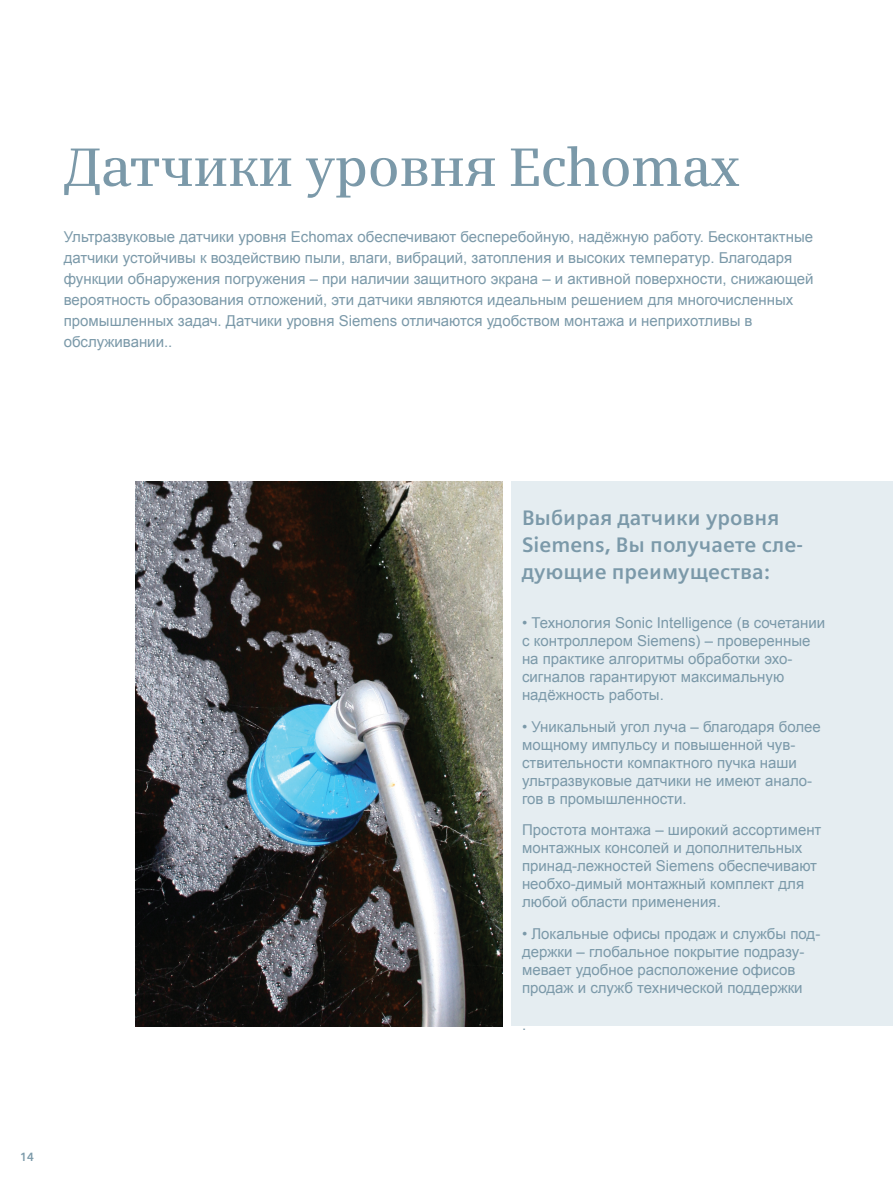
<style>
.page{position:relative;width:893px;height:1191px;background:#fff}
.page>*{position:absolute;margin:0;border:0;box-sizing:border-box;transform-origin:0 0}
._01__Headline__36pt{font:600 54px "Siemens Serif";letter-spacing:-.01em;color:#7b99a9}
.Intro_text_blue{font:700 21px/27px "Siemens Sans OT";color:#7b99a9}
.Intro_text_blue-2{font:15px/18px "Arial";color:#7b99a9}
.t1{font:700 12px "Siemens Sans";color:#7b99a9}
</style>
<div class="page">
<div style="left:511px;top:481px;width:382px;height:545px;background:#e5edf1"></div>
<img style="left:135px;top:482px;width:367px;height:544px">
<p class="_01__Headline__36pt" style="left:64px;top:136px;width:677px">Датчики уровня Echomax</p>
<p class="Intro_text_blue-2" style="left:64px;top:227px;width:751px;line-height:21px">Ультразвуковые датчики уровня Echomax обеспечивают бесперебойную, надёжную работу. Бесконтактные датчики устойчивы к воздействию пыли, влаги, вибраций, затопления и высоких температур. Благодаря функции обнаружения погружения – при наличии защитного экрана – и активной поверхности, снижающей вероятность образования отложений, эти датчики являются идеальным решением для многочисленных промышленных задач. Датчики уровня Siemens отличаются удобством монтажа и неприхотливы в обслуживании..</p>
<p class="t1" style="left:20px;top:1149px;width:15px">14</p>
<p class="Intro_text_blue" style="left:522px;top:504px;width:283px">Выбирая датчики уровня<br>Siemens, Вы получаете сле&shy;дующие преимущества:</p>
<p class="Intro_text_blue-2" style="left:522px;top:614px;width:305px">• Технология Sonic Intelligence (в сочетании с контроллером Siemens) – проверенные на практике алгоритмы обработки эхо&shy;сигналов гарантируют максимальную надёжность работы.</p>
<p class="Intro_text_blue-2" style="left:522px;top:717px;width:300px">• Уникальный угол луча – благодаря более мощному импульсу и повышенной чув&shy;ствительности компактного пучка наши ультразвуковые датчики не имеют анало&shy;гов в промышленности.</p>
<p class="Intro_text_blue-2" style="left:522px;top:821px;width:301px">Простота монтажа – широкий ассортимент монтажных консолей и дополнительных принад-лежностей Siemens обеспечивают необхо-димый монтажный комплект для любой области применения.</p>
<p class="Intro_text_blue-2" style="left:522px;top:924px;width:300px">• Локальные офисы продаж и службы под&shy;держки – глобальное покрытие подразу&shy;мевает удобное расположение офисов продаж и служб технической поддержки</p>
<p class="Intro_text_blue-2" style="left:522px;top:1016px;width:6px">.</p>
</div>
